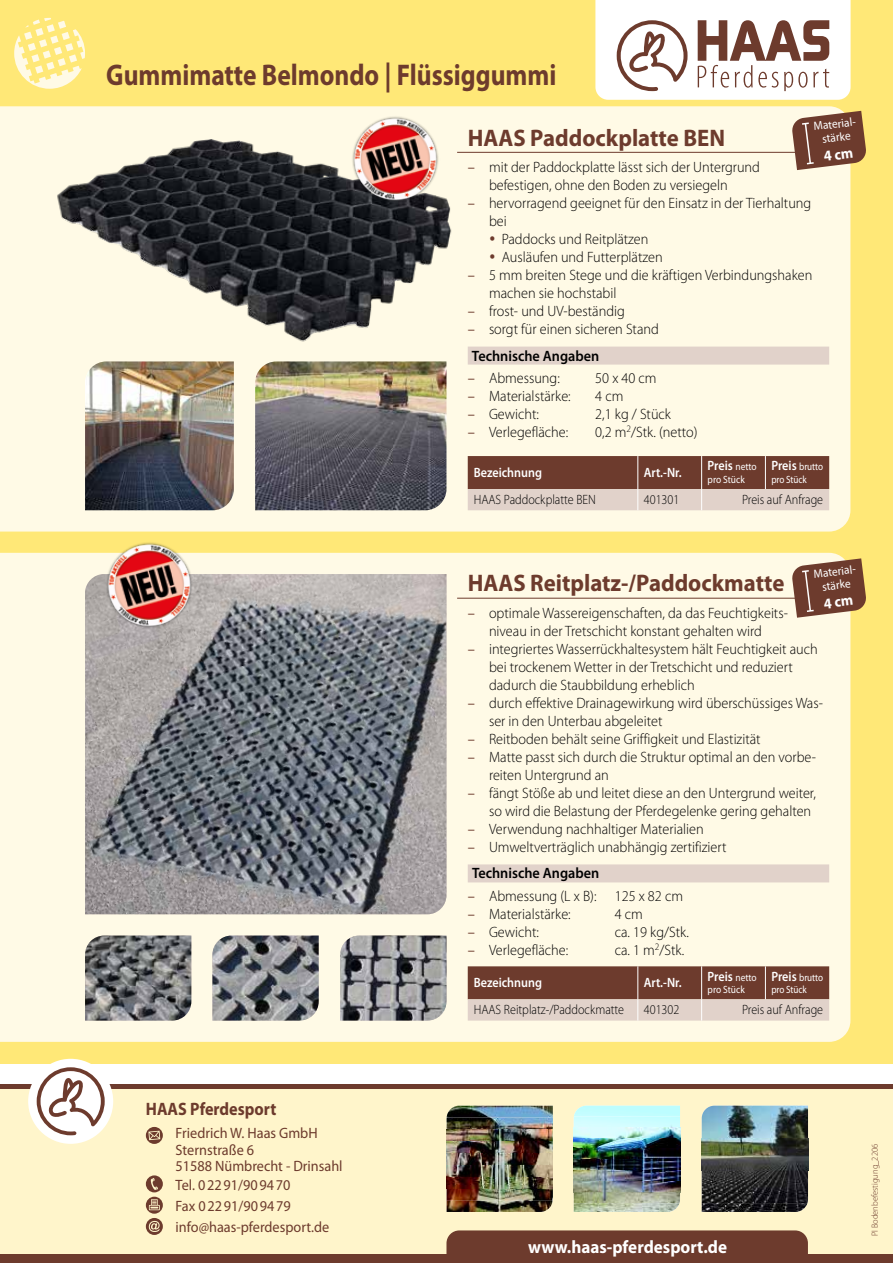
<style>
.page{position:relative;width:893px;height:1263px;background:#fff}
.page>*{position:absolute;margin:0;border:0;box-sizing:border-box;transform-origin:0 0}
.t1{font:700 30px "Myriad Pro";color:#6d3b2d;scale:.85 1}
.t2{font:700 24px "Myriad Pro";color:#6d3b2d;scale:.95 1}
.t3{font:700 18px "Myriad Pro";color:#fff;scale:.95 1}
.t4{font:700 18px "Myriad Pro";color:#6d3b2d;scale:.9 1}
.t5{font:300 15px/18px "Myriad Pro";color:#000;scale:.95 1}
.t6{font:15px/16.5px "Myriad Pro";color:#6d3b2d;scale:.95 1}
.t7{font:300 13.5px "Myriad Pro";color:#000;scale:.9 1}
.t8{font:600 13.5px "Myriad Pro";color:#fff;scale:.9 1}
.t9{font:12px/13.5px "Myriad Pro";color:#fff;text-align:center;scale:.95 1}
.t10{font:10.5px/12.6px "Myriad Pro";letter-spacing:-.01em;color:#fff;scale:.87 1}
.t11{font:10.5px "Myriad Pro";letter-spacing:-.01em;color:#fff;scale:.9 1}
.t12{font:300 9px "Myriad Pro";color:#6d3b2d;scale:.95 1}
.s1{font-weight:400;color:#6d3b2d}
.s2{font-weight:600}
.s3{font-weight:400;font-size:10.5px}
.s4{font-weight:600;font-size:13.5px}
</style>
<div class="page">
<div style="left:0;top:0;width:893px;height:1063px;background:#ffe877"></div>
<svg style="left:14px;top:18px;width:71px;height:71px"></svg>
<svg style="left:595px;top:0;width:256px;height:100px;background:#e2d9d5"></svg>
<div style="left:0;top:106px;width:850px;height:425px;background:#fffae6"></div>
<div style="left:0;top:553px;width:850px;height:489px;background:#fffae6"></div>
<hr style="left:457px;top:152px;width:372px;height:1px;background:#6d3b2d">
<div style="left:468px;top:347px;width:361px;height:18px;background:#e1d2ca"></div>
<svg style="left:468px;top:456px;width:361px;height:54px;background:#9b766b"></svg>
<hr style="left:457px;top:598px;width:372px;height:1px;background:#6d3b2d">
<div style="left:468px;top:864px;width:361px;height:18px;background:#e1d2ca"></div>
<svg style="left:468px;top:966px;width:361px;height:54px;background:#9b776c"></svg>
<img style="left:85px;top:574px;width:361px;height:340px">
<img style="left:85px;top:935px;width:106px;height:85px">
<img style="left:212px;top:935px;width:107px;height:85px">
<img style="left:340px;top:935px;width:106px;height:85px">
<img style="left:105px;top:542px;width:89px;height:90px">
<img style="left:52px;top:139px;width:410px;height:209px">
<img style="left:255px;top:361px;width:191px;height:149px">
<img style="left:85px;top:361px;width:149px;height:149px">
<img style="left:351px;top:112px;width:89px;height:95px">
<div style="left:0;top:1084px;width:893px;height:179px;background:#fff5cb"></div>
<div style="left:0;top:1254px;width:893px;height:9px;background:#6d3b2d"></div>
<div style="left:0;top:1084px;width:893px;height:5px;background:#6d3b2d"></div>
<div style="left:28px;top:1059px;width:85px;height:85px;background:#fff;border-radius:50%"></div>
<svg style="left:37px;top:1067px;width:68px;height:68px"></svg>
<img style="left:447px;top:1106px;width:106px;height:106px">
<img style="left:574px;top:1106px;width:106px;height:106px">
<img style="left:702px;top:1106px;width:106px;height:106px">
<div style="left:446px;top:1230px;width:362px;height:24px;background:#6d3b2d"></div>
<svg style="left:146px;top:1127px;width:17px;height:17px"></svg>
<svg style="left:146px;top:1175px;width:17px;height:60px"></svg>
<svg style="left:490px;top:236px;width:4px;height:5px"></svg>
<svg style="left:490px;top:254px;width:4px;height:5px"></svg>
<svg style="left:791px;top:111px;width:75px;height:59px;background:#8c634e"></svg>
<svg style="left:791px;top:558px;width:75px;height:60px;background:#8e6550"></svg>
<h1 class="t1" style="left:106px;top:58px;width:531px">Gummimatte Belmondo | Flüssiggummi</h1>
<h2 class="t2" style="left:468px;top:124px;width:272px">HAAS Paddockplatte BEN</h2>
<p class="t5" style="left:489px;top:158px;width:287px;text-indent:-21px"><span class="s1">–</span> mit der Paddockplatte lässt sich der Untergrund befestigen, ohne den Boden zu versiegeln</p>
<p class="t5" style="left:468px;top:194px;width:363px"><span class="s1">–</span> hervorragend geeignet für den Einsatz in der Tierhaltung</p>
<p class="t5" style="left:489px;top:212px;width:20px">bei</p>
<p class="t5" style="left:502px;top:230px;width:156px">Paddocks und Reitplätzen</p>
<p class="t5" style="left:502px;top:248px;width:171px">Ausläufen und Futterplätzen</p>
<p class="t5" style="left:489px;top:266px;width:342px;text-indent:-21px"><span class="s1">–</span> 5 mm breiten Stege und die kräftigen Verbindungshaken machen sie hochstabil</p>
<p class="t5" style="left:468px;top:302px;width:167px"><span class="s1">–</span> frost- und UV-beständig</p>
<p class="t5" style="left:468px;top:316px;width:203px;line-height:26.5px"><span class="s1">–</span> sorgt für einen sicheren Stand<br><span class="s2">Technische Angaben</span></p>
<p class="t5" style="left:468px;top:369px;width:98px"><span class="s1">–</span> Abmessung:</p>
<p class="t5" style="left:595px;top:369px;width:66px">50 x 40 cm</p>
<p class="t5" style="left:468px;top:387px;width:110px"><span class="s1">–</span> Materialstärke:</p>
<p class="t5" style="left:595px;top:387px;width:31px">4 cm</p>
<p class="t5" style="left:468px;top:405px;width:77px"><span class="s1">–</span> Gewicht:</p>
<p class="t5" style="left:595px;top:405px;width:81px">2,1 kg / Stück</p>
<p class="t5" style="left:468px;top:423px;width:107px"><span class="s1">–</span> Verlegefläche:</p>
<p class="t5" style="left:595px;top:423px;width:109px">0,2 m<sup>2</sup>/Stk. (netto)</p>
<p class="t8" style="left:474px;top:465px;width:77px">Bezeichnung</p>
<p class="t8" style="left:644px;top:465px;width:44px">Art.-Nr.</p>
<p class="t9" style="left:813px;top:120px;width:49px;rotate:-7deg">Material&shy;stärke</p>
<p class="t8" style="left:708px;top:458px;width:56px">Preis <span class="s3">netto</span></p>
<p class="t11" style="left:708px;top:474px;width:43px">pro Stück</p>
<p class="t10" style="left:771px;top:461px;width:61px"><span class="s4">Preis</span> brutto pro Stück</p>
<p class="t7" style="left:474px;top:492px;width:137px">HAAS Paddockplatte BEN</p>
<p class="t7" style="left:644px;top:492px;width:41px">401301</p>
<p class="t7" style="left:742px;top:492px;width:92px">Preis auf Anfrage</p>
<p class="t9" style="left:813px;top:568px;width:49px;rotate:-7deg">Material&shy;stärke</p>
<h2 class="t2" style="left:468px;top:570px;width:335px">HAAS Reitplatz-/Paddockmatte</h2>
<p class="t5" style="left:468px;top:604px;width:339px;text-align:center"><span class="s1">–</span> optimale Wassereigenschaften, da das Feuchtigkeits&shy;niveau in der Tretschicht konstant gehalten wird</p>
<p class="t5" style="left:489px;top:640px;width:348px;text-indent:-21px"><span class="s1">–</span> integriertes Wasserrückhaltesystem hält Feuchtigkeit auch bei trockenem Wetter in der Tretschicht und reduziert dadurch die Staubbildung erheblich</p>
<p class="t5" style="left:489px;top:694px;width:353px;text-indent:-21px"><span class="s1">–</span> durch effektive Drainagewirkung wird überschüssiges Was&shy;ser in den Unterbau abgeleitet</p>
<p class="t5" style="left:468px;top:730px;width:310px"><span class="s1">–</span> Reitboden behält seine Griffigkeit und Elastizität</p>
<p class="t5" style="left:489px;top:748px;width:346px;text-indent:-21px"><span class="s1">–</span> Matte passt sich durch die Struktur optimal an den vorbe&shy;reiten Untergrund an</p>
<p class="t5" style="left:489px;top:784px;width:346px;text-indent:-21px"><span class="s1">–</span> fängt Stöße ab und leitet diese an den Untergrund weiter, so wird die Belastung der Pferdegelenke gering gehalten</p>
<p class="t5" style="left:468px;top:820px;width:250px"><span class="s1">–</span> Verwendung nachhaltiger Materialien</p>
<p class="t5" style="left:468px;top:834px;width:274px;line-height:26.5px"><span class="s1">–</span> Umweltverträglich unabhängig zertifiziert<br><span class="s2">Technische Angaben</span></p>
<p class="t5" style="left:468px;top:887px;width:228px"><span class="s1">–</span> Abmessung (L x B): 125 x 82 cm</p>
<p class="t5" style="left:468px;top:905px;width:110px"><span class="s1">–</span> Materialstärke:</p>
<p class="t5" style="left:615px;top:905px;width:31px">4 cm</p>
<p class="t5" style="left:468px;top:923px;width:77px"><span class="s1">–</span> Gewicht:</p>
<p class="t5" style="left:615px;top:923px;width:80px">ca. 19 kg/Stk.</p>
<p class="t5" style="left:468px;top:941px;width:107px"><span class="s1">–</span> Verlegefläche:</p>
<p class="t5" style="left:615px;top:941px;width:75px">ca. 1 m<sup>2</sup>/Stk.</p>
<p class="t8" style="left:474px;top:975px;width:77px">Bezeichnung</p>
<p class="t8" style="left:644px;top:975px;width:44px">Art.-Nr.</p>
<p class="t8" style="left:708px;top:969px;width:56px">Preis <span class="s3">netto</span></p>
<p class="t11" style="left:708px;top:984px;width:43px">pro Stück</p>
<p class="t10" style="left:771px;top:971px;width:61px"><span class="s4">Preis</span> brutto pro Stück</p>
<p class="t7" style="left:474px;top:1002px;width:169px">HAAS Reitplatz-/Paddockmatte</p>
<p class="t7" style="left:644px;top:1002px;width:41px">401302</p>
<p class="t7" style="left:742px;top:1002px;width:92px">Preis auf Anfrage</p>
<p class="t4" style="left:146px;top:1099px;width:147px">HAAS Pferdesport</p>
<p class="t6" style="left:176px;top:1125px;width:177px">Friedrich W. Haas GmbH<br>Sternstraße 6<br>51588 Nümbrecht - Drinsahl</p>
<p class="t6" style="left:176px;top:1174px;width:163px;line-height:21.3px">Tel. 02291/909470<br>Fax 02291/909479 info@haas-pferdesport.de</p>
<p class="t3" style="left:623px;top:1234px;width:211px">www.haas-pferdesport.de</p>
<p class="t3" style="left:528px;top:1237px;width:211px">www.haas-pferdesport.de</p>
<p class="t12" style="left:870px;top:1236px;width:99px;rotate:-90deg">PI Bodenbefestigung_2206</p>
</div>
